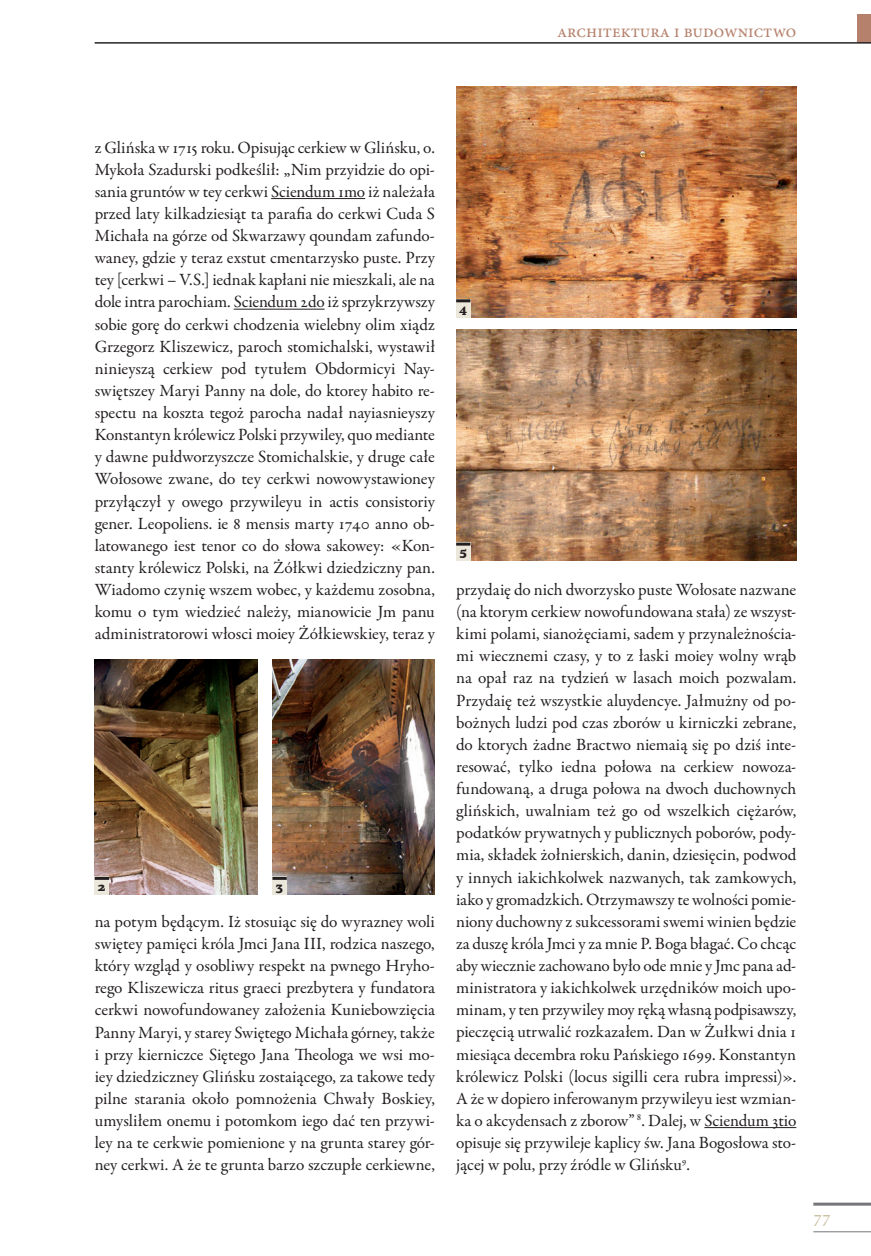
<style>
.page{position:relative;width:871px;height:1256px;background:#fff}
.page>*{position:absolute;margin:0;border:0;box-sizing:border-box;transform-origin:0 0}
.t1{font:18px "Minion Pro";color:#b5816c}
.t2{font:18px "Minion Pro";color:#c8bd9e}
.t3{font:17.25px/22px "Garamond Premr Pro";letter-spacing:-.005em;color:#231f20;text-align:justify}
.t4{font:900 12.75px "PF Agora Serif Pro";color:#231f20}
</style>
<div class="page">
<hr style="left:813px;top:1202px;width:58px;height:3px;background:#757679">
<hr style="left:813px;top:1231px;width:58px;height:1px;background:#757679">
<div style="left:857px;top:14px;width:14px;height:29px;background:#b5816c"></div>
<hr style="left:704px;top:1127px;width:92px;height:1px;background:#231f20">
<hr style="left:271px;top:198px;width:94px;height:1px;background:#231f20">
<hr style="left:234px;top:309px;width:91px;height:1px;background:#231f20">
<hr style="left:95px;top:43px;width:776px;height:1px;background:#231f20">
<img style="left:95px;top:660px;width:162px;height:235px">
<div style="left:95px;top:877px;width:14px;height:18px;background:#ebe7db"></div>
<hr style="left:95px;top:876px;width:14px;height:3px;background:#231f20">
<img style="left:272px;top:660px;width:163px;height:235px">
<div style="left:272px;top:877px;width:15px;height:18px;background:#ebe7db"></div>
<hr style="left:272px;top:876px;width:15px;height:3px;background:#231f20">
<img style="left:456px;top:86px;width:340px;height:231px">
<div style="left:456px;top:299px;width:14px;height:18px;background:#ebe7db"></div>
<hr style="left:456px;top:299px;width:14px;height:3px;background:#231f20">
<img style="left:456px;top:329px;width:340px;height:231px">
<div style="left:456px;top:542px;width:14px;height:18px;background:#ebe7db"></div>
<hr style="left:456px;top:542px;width:14px;height:3px;background:#231f20">
<p class="t1" style="left:557px;top:20px;width:241px">architektura i budownictwo</p>
<p class="t3" style="left:95px;top:136px;width:342px">z Glińska w 1715 roku. Opisując cerkiew w Glińsku, o.<br>Mykoła Szadurski podkeślił: „Nim przyidzie do opi&shy;sania gruntów w tey cerkwi Sciendum 1mo iż należała przed laty kilkadziesiąt ta parafia do cerkwi Cuda S Michała na górze od Skwarzawy qoundam zafundo&shy;waney, gdzie y teraz exstut cmentarzysko puste. Przy tey [cerkwi – V.S.] iednak kapłani nie mieszkali, ale na dole intra parochiam. Sciendum 2do iż sprzykrzywszy sobie gorę do cerkwi chodzenia wielebny olim xiądz Grzegorz Kliszewicz, paroch stomichalski, wystawił ninieyszą cerkiew pod tytułem Obdormicyi Nay&shy;swiętszey Maryi Panny na dole, do ktorey habito re&shy;spectu na koszta tegoż parocha nadał nayiasnieyszy Konstantyn królewicz Polski przywiley, quo mediante y dawne pułdworzyszcze Stomichalskie, y druge całe Wołosowe zwane, do tey cerkwi nowowystawioney przyłączył y owego przywileyu in actis consistoriy gener. Leopoliens. ie 8 mensis marty 1740 anno ob&shy;latowanego iest tenor co do słowa sakowey: «Kon&shy;stanty królewicz Polski, na Żółkwi dziedziczny pan.<br>Wiadomo czynię wszem wobec, y każdemu zosobna, komu o tym wiedzieć należy, mianowicie Jm panu administratorowi włosci moiey Żółkiewskiey, teraz y</p>
<p class="t4" style="left:98px;top:878px;width:9px">2</p>
<p class="t4" style="left:276px;top:878px;width:9px">3</p>
<p class="t3" style="left:95px;top:910px;width:342px">na potym będącym. Iż stosuiąc się do wyrazney woli swiętey pamięci króla Jmci Jana III, rodzica naszego, który wzgląd y osobliwy respekt na pwnego Hryho&shy;rego Kliszewicza ritus graeci prezbytera y fundatora cerkwi nowofundowaney założenia Kuniebowzięcia Panny Maryi, y starey Swiętego Michała górney, także i przy kierniczce Siętego Jana Theologa we wsi mo&shy;iey dziedziczney Glińsku zostaiącego, za takowe tedy pilne starania około pomnożenia Chwały Boskiey, umysliłem onemu i potomkom iego dać ten przywi&shy;ley na te cerkwie pomienione y na grunta starey gór&shy;ney cerkwi. A że te grunta barzo szczupłe cerkiewne,</p>
<p class="t4" style="left:459px;top:300px;width:9px">4</p>
<p class="t4" style="left:460px;top:544px;width:9px">5</p>
<p class="t3" style="left:456px;top:579px;width:342px">przydaię do nich dworzysko puste Wołosate nazwane (na ktorym cerkiew nowofundowana stała) ze wszyst&shy;kimi polami, sianożęciami, sadem y przynależnościa&shy;mi wiecznemi czasy, y to z łaski moiey wolny wrąb na opał raz na tydzień w lasach moich pozwalam.<br>Przydaię też wszystkie aluydencye. Jałmużny od po&shy;bożnych ludzi pod czas zborów u kirniczki zebrane, do ktorych żadne Bractwo niemaią się po dziś inte&shy;resować, tylko iedna połowa na cerkiew nowoza&shy;fundowaną, a druga połowa na dwoch duchownych glińskich, uwalniam też go od wszelkich ciężarów, podatków prywatnych y publicznych poborów, pody&shy;mia, składek żołnierskich, danin, dziesięcin, podwod y innych iakichkolwek nazwanych, tak zamkowych, iako y gromadzkich. Otrzymawszy te wolności pomie&shy;niony duchowny z sukcessorami swemi winien będzie za duszę króla Jmci y za mnie P. Boga błagać. Co chcąc aby wiecznie zachowano było ode mnie y Jmc pana ad&shy;ministratora y iakichkolwek urzędników moich upo&shy;minam, y ten przywiley moy ręką własną podpisawszy, pieczęcią utrwalić rozkazałem. Dan w Żułkwi dnia 1 miesiąca decembra roku Pańskiego 1699. Konstantyn królewicz Polski (locus sigilli cera rubra impressi)».<br>A że w dopiero inferowanym przywileyu iest wzmian&shy;ka o akcydensach z zborow” <sup>8</sup>. Dalej, w Sciendum 3tio opisuje się przywileje kaplicy św. Jana Bogosłowa sto&shy;jącej w polu, przy źródle w Glińsku<sup>9</sup>.</p>
<p class="t2" style="left:813px;top:1206px;width:19px">77</p>
</div>
